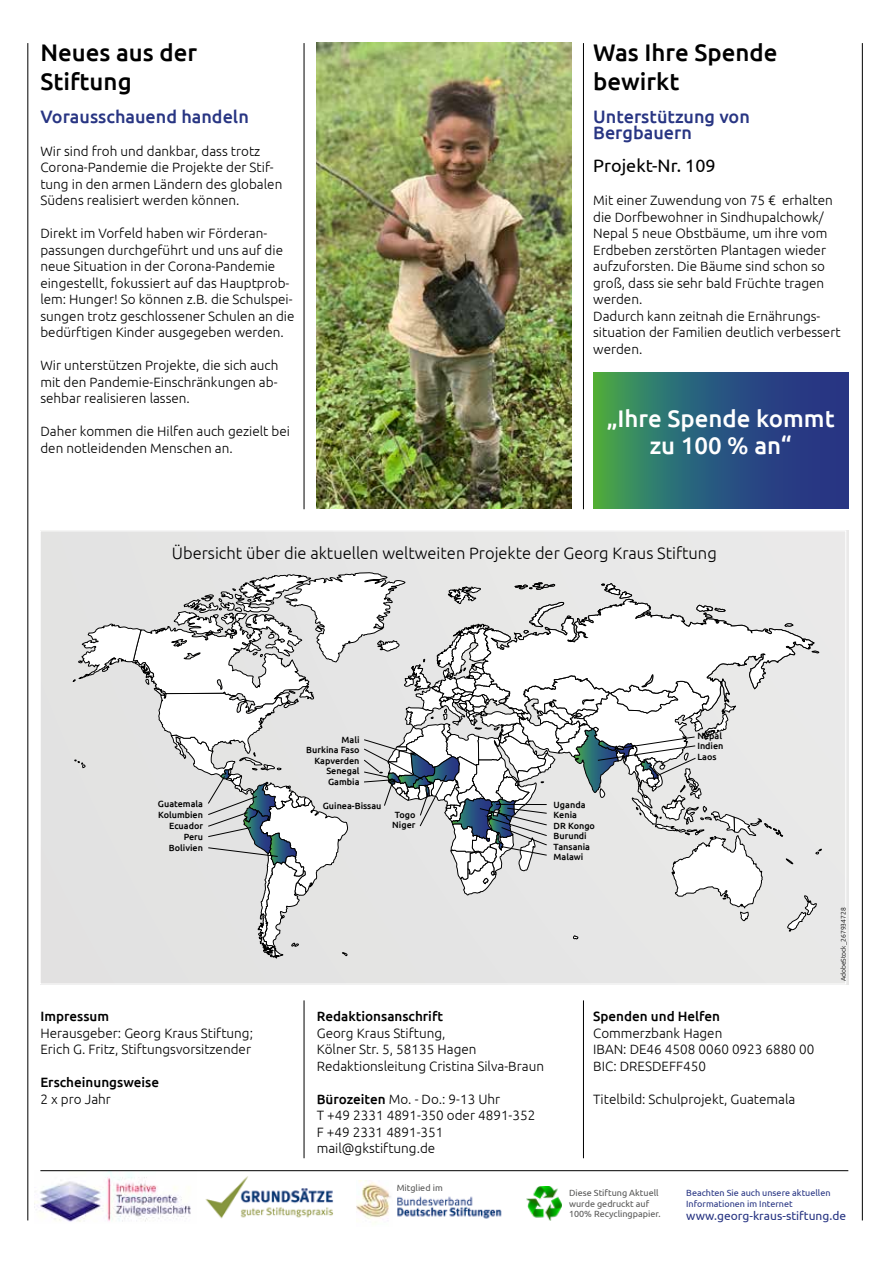
<style>
.page{position:relative;width:893px;height:1263px;background:#fff}
.page>*{position:absolute;margin:0;border:0;box-sizing:border-box;transform-origin:0 0}
.t1{font:500 24px/28.8px "Ubuntu";color:#000}
.t2{font:500 24px/27px "Ubuntu";color:#fff;text-align:center}
.t3{font:500 18px/16.5px "Ubuntu";color:#283583}
.t4{font:18px "Ubuntu";color:#000}
.t5{font:300 16.5px "Ubuntu";color:#000}
.t6{font:300 13.5px/16.5px "Ubuntu";color:#000}
.t7{font:500 13.5px "Ubuntu";color:#000}
.t8{font:12px "Ubuntu";color:#283583}
.t9{font:500 9px/10.5px "Ubuntu";color:#000}
.t10{font:9px/10.5px "Ubuntu";color:#575756}
.t11{font:9px/10.5px "Ubuntu";color:#283583}
.t12{font:300 6.75px "Ubuntu";color:#000}
.s1{font-weight:500}
</style>
<div class="page">
<svg style="left:593px;top:372px;width:255px;height:136px;background:#2e5f75"></svg>
<img style="left:317px;top:43px;width:255px;height:466px">
<img style="left:205px;top:1176px;width:129px;height:43px">
<img style="left:34px;top:1171px;width:162px;height:51px">
<img style="left:526px;top:1187px;width:35px;height:33px">
<img style="left:397px;top:1196px;width:105px;height:23px">
<img style="left:356px;top:1180px;width:35px;height:43px">
<hr style="left:40px;top:1170px;width:808px;height:1px;background:#000">
<hr style="left:28px;top:43px;width:1px;height:1177px;background:#000">
<hr style="left:304px;top:43px;width:1px;height:466px;background:#000">
<hr style="left:583px;top:43px;width:1px;height:466px;background:#000">
<hr style="left:304px;top:1000px;width:1px;height:158px;background:#000">
<hr style="left:583px;top:1000px;width:1px;height:158px;background:#000">
<hr style="left:862px;top:43px;width:1px;height:1177px;background:#000">
<div style="left:40px;top:531px;width:808px;height:453px;background:#e5e5e5"></div>
<svg style="left:73px;top:573px;width:748px;height:385px"></svg>
<h1 class="t1" style="left:40px;top:37px;width:158px">Neues aus der<br>Stiftung</h1>
<h2 class="t3" style="left:40px;top:108px;width:210px">Vorausschauend handeln</h2>
<p class="t6" style="left:40px;top:143px;width:243px">Wir sind froh und dankbar, dass trotz Corona-Pandemie die Projekte der Stif&shy;tung in den armen Ländern des globalen Südens realisiert werden können.</p>
<p class="t6" style="left:40px;top:225px;width:256px">Direkt im Vorfeld haben wir Förderan&shy;passungen durchgeführt und uns auf die neue Situation in der Corona-Pandemie eingestellt, fokussiert auf das Hauptprob&shy;lem: Hunger! So können z.B. die Schulspei&shy;sungen trotz geschlossener Schulen an die bedürftigen Kinder ausgegeben werden.</p>
<p class="t6" style="left:40px;top:357px;width:240px;text-align:justify">Wir unterstützen Projekte, die sich auch mit den Pandemie-Einschränkungen ab&shy;sehbar realisieren lassen.</p>
<p class="t6" style="left:40px;top:423px;width:251px">Daher kommen die Hilfen auch gezielt bei den notleidenden Menschen an.</p>
<h1 class="t1" style="left:593px;top:37px;width:186px">Was Ihre Spende bewirkt</h1>
<h2 class="t3" style="left:593px;top:108px;width:158px">Unterstützung von<br>Bergbauern</h2>
<h2 class="t4" style="left:593px;top:155px;width:124px">Projekt-Nr. 109</h2>
<p class="t6" style="left:593px;top:192px;width:249px">Mit einer Zuwendung von 75 € erhalten die Dorfbewohner in Sindhupalchowk/<br>Nepal 5 neue Obstbäume, um ihre vom<br>Erdbeben zerstörten Plantagen wieder aufzuforsten. Die Bäume sind schon so groß, dass sie sehr bald Früchte tragen werden.<br>Dadurch kann zeitnah die Ernährungs&shy;situation der Familien deutlich verbessert werden.</p>
<h1 class="t2" style="left:607px;top:404px;width:229px">„Ihre Spende kommt zu 100 % an“</h1>
<p class="t5" style="left:172px;top:543px;width:546px">Übersicht über die aktuellen weltweiten Projekte der Georg Kraus Stiftung</p>
<p class="t9" style="left:158px;top:798px;width:47px;text-align:right">Guatemala<br>Kolumbien<br>Ecuador<br>Peru<br>Bolivien</p>
<p class="t7" style="left:40px;top:1008px;width:70px">Impressum</p>
<p class="t6" style="left:40px;top:1024px;width:214px">Herausgeber: Georg Kraus Stiftung;<br>Erich G. Fritz, Stiftungsvorsitzender</p>
<p class="t7" style="left:40px;top:1074px;width:120px">Erscheinungsweise</p>
<p class="t6" style="left:40px;top:1090px;width:72px">2 x pro Jahr</p>
<p class="t9" style="left:306px;top:734px;width:55px;text-align:right">Mali<br>Burkina Faso<br>Kapverden<br>Senegal<br>Gambia</p>
<p class="t9" style="left:323px;top:800px;width:60px">Guinea-Bissau</p>
<p class="t9" style="left:392px;top:809px;width:25px">Togo<br>Niger</p>
<p class="t9" style="left:554px;top:799px;width:43px">Uganda<br>Kenia<br>DR Kongo<br>Burundi<br>Tansania<br>Malawi</p>
<p class="t9" style="left:697px;top:730px;width:28px">Nepal<br>Indien<br>Laos</p>
<p class="t7" style="left:317px;top:1008px;width:128px">Redaktionsanschrift</p>
<p class="t6" style="left:317px;top:1024px;width:229px">Georg Kraus Stiftung,<br>Kölner Str. 5, 58135 Hagen<br>Redaktionsleitung Cristina Silva-Braun</p>
<p class="t6" style="left:317px;top:1090px;width:220px"><span class="s1">Bürozeiten</span> Mo. - Do.: 9-13 Uhr<br>T +49 2331 4891-350 oder 4891-352<br>F +49 2331 4891-351 mail@gkstiftung.de</p>
<p class="t10" style="left:397px;top:1182px;width:48px">Mitglied im</p>
<p class="t7" style="left:593px;top:1008px;width:128px">Spenden und Helfen</p>
<p class="t6" style="left:593px;top:1024px;width:223px">Commerzbank Hagen<br>IBAN: DE46 4508 0060 0923 6880 00<br>BIC: DRESDEFF450</p>
<p class="t6" style="left:593px;top:1090px;width:204px">Titelbild: Schulprojekt, Guatemala</p>
<p class="t12" style="left:839px;top:981px;width:75px;rotate:-90deg">AdobeStock_267934728</p>
<p class="t10" style="left:569px;top:1187px;width:93px">Diese Stiftung Aktuell wurde gedruckt auf<br>100% Recyclingpapier.</p>
<p class="t11" style="left:686px;top:1187px;width:146px">Beachten Sie auch unsere aktuellen<br>Informationen im Internet</p>
<p class="t8" style="left:686px;top:1208px;width:161px">www.georg-kraus-stiftung.de</p>
</div>
